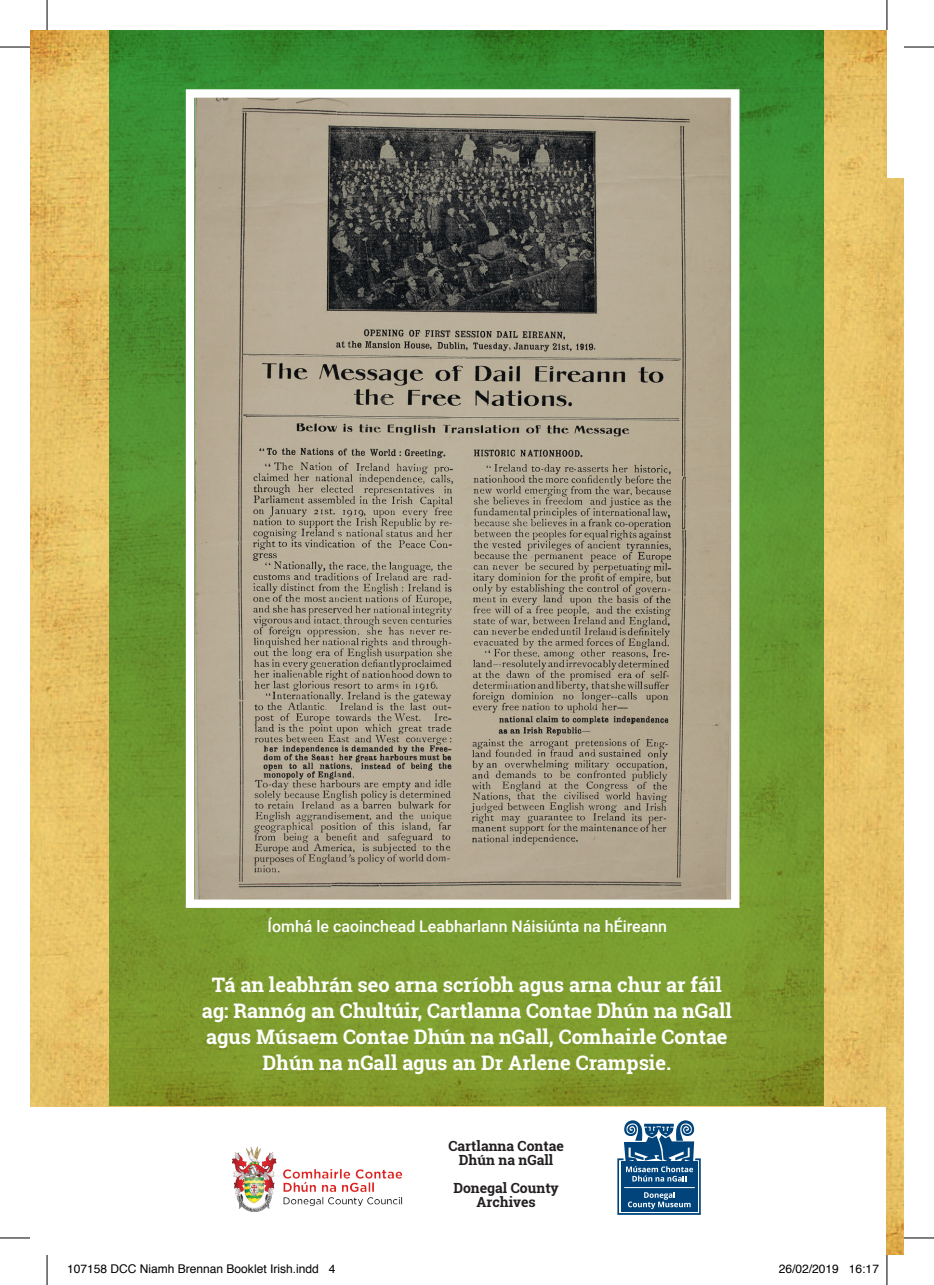
<style>
.page{position:relative;width:934px;height:1285px;background:#fff}
.page>*{position:absolute;margin:0;border:0;box-sizing:border-box;transform-origin:0 0}
.t1{font:700 20px/26px "Roboto Slab";color:#fff;text-align:center}
.t2{font:500 16px "Roboto";color:#fff}
.t3{font:700 14px/14px "Roboto Slab";color:#231f20;text-align:center}
.t4{font:12px "Helvetica";color:#000}
</style>
<div class="page">
<img style="left:886px;top:179px;width:17px;height:1076px">
<img style="left:30px;top:30px;width:856px;height:1076px">
<img style="left:110px;top:31px;width:712px;height:1074px">
<svg style="left:181px;top:85px;width:562px;height:827px"></svg>
<img style="left:232px;top:1146px;width:171px;height:66px">
<svg style="left:617px;top:1120px;width:83px;height:94px"></svg>
<hr style="left:624px;top:1187px;width:70px;height:1px;background:#fff">
<hr style="left:0;top:47px;width:30px;height:1px;background:#000">
<hr style="left:903px;top:47px;width:30px;height:1px;background:#000">
<hr style="left:0;top:1237px;width:30px;height:1px;background:#000">
<hr style="left:903px;top:1237px;width:30px;height:1px;background:#000">
<hr style="left:47px;top:0;width:1px;height:30px;background:#000">
<hr style="left:47px;top:1255px;width:1px;height:30px;background:#000">
<hr style="left:886px;top:0;width:1px;height:30px;background:#000">
<hr style="left:886px;top:1255px;width:1px;height:30px;background:#000">
<p class="t2" style="left:267px;top:915px;width:401px">Íomhá le caoinchead Leabharlann Náisiúnta na hÉireann</p>
<p class="t1" style="left:201px;top:971px;width:531px">Tá an leabhrán seo arna scríobh agus arna chur ar fáil ag: Rannóg an Chultúir, Cartlanna Contae Dhún na nGall agus Músaem Contae Dhún na nGall, Comhairle Contae Dhún na nGall agus an Dr Arlene Crampsie.</p>
<p class="t3" style="left:448px;top:1139px;width:117px">Cartlanna Contae<br>Dhún na nGall</p>
<p class="t3" style="left:453px;top:1181px;width:107px">Donegal County<br>Archives</p>
<p class="t4" style="left:67px;top:1259px;width:270px">107158 DCC Niamh Brennan Booklet Irish.indd 4</p>
<p class="t4" style="left:778px;top:1259px;width:102px">26/02/2019 16:17</p>
</div>
